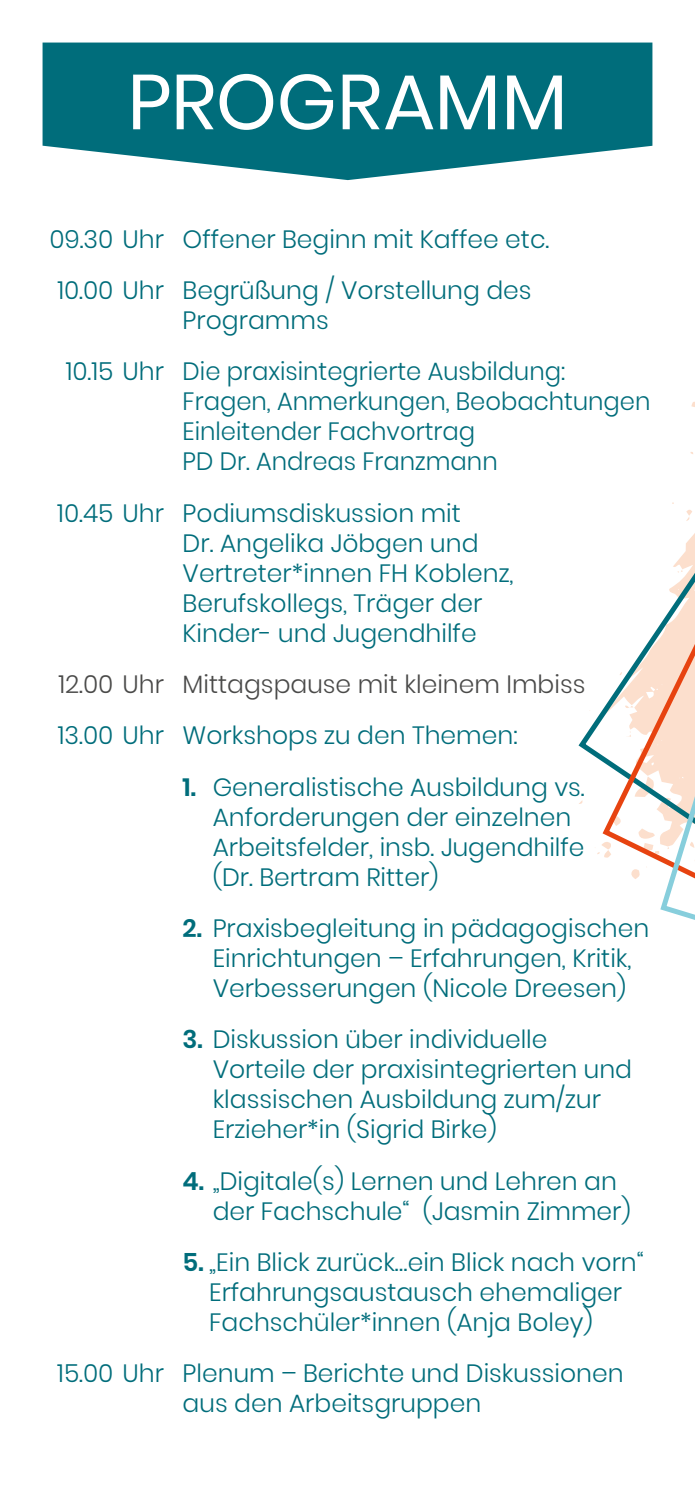
<style>
.page{position:relative;width:695px;height:1489px;background:#fff}
.page>*{position:absolute;margin:0;border:0;box-sizing:border-box;transform-origin:0 0}
.t1{font:77.5px "Poppins";letter-spacing:-.005em;color:#fff}
.t2{font:300 25px/30px "Poppins";color:#006d7b}
.t3{font:300 25px "Poppins";color:#4a4a49}
.s1{font-weight:600}
</style>
<div class="page">
<svg style="left:43px;top:43px;width:532px;height:137px;background:#1c7d89"></svg>
<svg style="left:575px;top:42px;width:24px;height:812px"></svg>
<svg style="left:599px;top:42px;width:58px;height:837px"></svg>
<svg style="left:657px;top:402px;width:37px;height:518px"></svg>
<h1 class="t1" style="left:127px;top:57px;width:441px">PROGRAMM</h1>
<p class="t2" style="left:49px;top:213px;width:501px;line-height:51.2px;text-align:center">09.30 Uhr Offener Beginn mit Kaffee etc.<br>10.00 Uhr Begrüßung / Vorstellung des</p>
<p class="t2" style="left:66px;top:295px;width:501px;line-height:51.2px;text-indent:117px">Programms<br>10.15 Uhr Die praxisintegrierte Ausbildung:</p>
<p class="t2" style="left:183px;top:387px;width:469px">Fragen, Anmerkungen, Beobachtungen<br>Einleitender Fachvortrag<br>PD Dr. Andreas Franzmann</p>
<p class="t2" style="left:183px;top:498px;width:332px;text-indent:-125px">10.45 Uhr Podiumsdiskussion mit<br>Dr. Angelika Jöbgen und<br>Vertreter*innen FH Koblenz,<br>Berufskollegs, Träger der<br>Kinder- und Jugendhilfe</p>
<p class="t3" style="left:58px;top:669px;width:528px">12.00 Uhr Mittagspause mit kleinem Imbiss</p>
<p class="t2" style="left:58px;top:720px;width:461px">13.00 Uhr Workshops zu den Themen:</p>
<p class="t2" style="left:213px;top:772px;width:373px;text-indent:-30px"><span class="s1">1.</span> Generalistische Ausbildung vs.<br>Anforderungen der einzelnen<br>Arbeitsfelder, insb. Jugendhilfe (Dr. Bertram Ritter)</p>
<p class="t2" style="left:183px;top:913px;width:468px;text-align:center"><span class="s1">2.</span> Praxisbegleitung in pädagogischen<br>Einrichtungen – Erfahrungen, Kritik,<br>Verbesserungen (Nicole Dreesen)</p>
<p class="t2" style="left:213px;top:1024px;width:421px;text-indent:-30px"><span class="s1">3.</span> Diskussion über individuelle Vorteile der praxisintegrierten und klassischen Ausbildung zum/zur Erzieher*in (Sigrid Birke)</p>
<p class="t2" style="left:213px;top:1165px;width:419px;text-indent:-30px"><span class="s1">4.</span> „Digitale(s) Lernen und Lehren an der Fachschule“ (Jasmin Zimmer)</p>
<p class="t2" style="left:209px;top:1247px;width:436px;text-indent:-27px"><span class="s1">5.</span> „Ein Blick zurück…ein Blick nach vorn“<br>Erfahrungsaustausch ehemaliger<br>Fachschüler*innen (Anja Boley)</p>
<p class="t2" style="left:183px;top:1358px;width:442px;text-indent:-125px">15.00 Uhr Plenum – Berichte und Diskussionen aus den Arbeitsgruppen</p>
</div>
